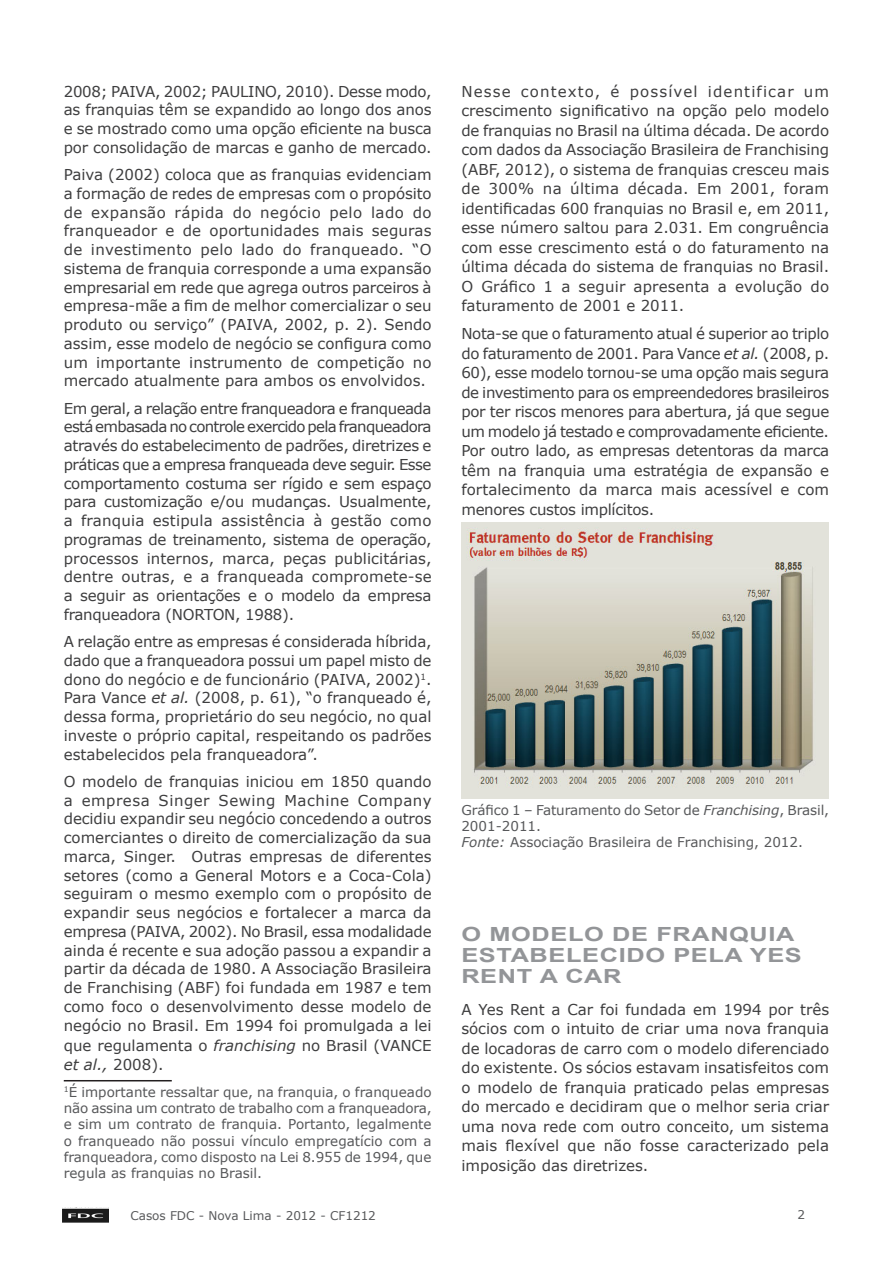
<style>
.page{position:relative;width:893px;height:1263px;background:#fff}
.page>*{position:absolute;margin:0;border:0;box-sizing:border-box;transform-origin:0 0}
.Subtitulo_1{font:700 19.5px/21px "Arial";letter-spacing:.025em;color:#939598;scale:1.3 1}
.Corpo_do_texto{font:15px/18.8px "Verdana";color:#3e3e3f;text-align:justify}
.Legenda__fig__e_tabe{font:13.5px/16.2px "Verdana";color:#57585a;text-align:justify}
.Legenda__fig__e_tabe-2{font:12px "Verdana";color:#57585a}
.s1{font-style:italic}
</style>
<div class="page">
<img style="left:62px;top:1208px;width:47px;height:15px">
<hr style="left:64px;top:1080px;width:108px;height:1px;background:#231f20">
<img style="left:461px;top:522px;width:367px;height:277px">
<p class="Corpo_do_texto" style="left:64px;top:82px;width:369px">2008; PAIVA, 2002; PAULINO, 2010). Desse modo, as franquias têm se expandido ao longo dos anos e se mostrado como uma opção eficiente na busca por consolidação de marcas e ganho de mercado.</p>
<p class="Corpo_do_texto" style="left:64px;top:165px;width:369px">Paiva (2002) coloca que as franquias evidenciam a formação de redes de empresas com o propósito de expansão rápida do negócio pelo lado do franqueador e de oportunidades mais seguras de investimento pelo lado do franqueado. “O sistema de franquia corresponde a uma expansão empresarial em rede que agrega outros parceiros à empresa-mãe a fim de melhor comercializar o seu produto ou serviço” (PAIVA, 2002, p. 2). Sendo assim, esse modelo de negócio se configura como um importante instrumento de competição no mercado atualmente para ambos os envolvidos.</p>
<p class="Corpo_do_texto" style="left:64px;top:399px;width:369px">Em geral, a relação entre franqueadora e franqueada está embasada no controle exercido pela franqueadora através do estabelecimento de padrões, diretrizes e práticas que a empresa franqueada deve seguir. Esse comportamento costuma ser rígido e sem espaço para customização e/ou mudanças. Usualmente, a franquia estipula assistência à gestão como programas de treinamento, sistema de operação, processos internos, marca, peças publicitárias, dentre outras, e a franqueada compromete-se a seguir as orientações e o modelo da empresa franqueadora (NORTON, 1988).</p>
<p class="Corpo_do_texto" style="left:64px;top:632px;width:369px">A relação entre as empresas é considerada híbrida, dado que a franqueadora possui um papel misto de dono do negócio e de funcionário (PAIVA, 2002)<sup>1</sup>.<br>Para Vance <span class="s1">et al.</span> (2008, p. 61), “o franqueado é, dessa forma, proprietário do seu negócio, no qual investe o próprio capital, respeitando os padrões estabelecidos pela franqueadora”.</p>
<p class="Corpo_do_texto" style="left:64px;top:772px;width:369px">O modelo de franquias iniciou em 1850 quando a empresa Singer Sewing Machine Company decidiu expandir seu negócio concedendo a outros comerciantes o direito de comercialização da sua marca, Singer. Outras empresas de diferentes setores (como a General Motors e a Coca-Cola) seguiram o mesmo exemplo com o propósito de expandir seus negócios e fortalecer a marca da empresa (PAIVA, 2002). No Brasil, essa modalidade ainda é recente e sua adoção passou a expandir a partir da década de 1980. A Associação Brasileira de Franchising (ABF) foi fundada em 1987 e tem como foco o desenvolvimento desse modelo de negócio no Brasil. Em 1994 foi promulgada a lei que regulamenta o <span class="s1">franchising</span> no Brasil (VANCE <span class="s1">et al.,</span> 2008).</p>
<p class="Legenda__fig__e_tabe" style="left:64px;top:1084px;width:369px"><sup>1</sup>É importante ressaltar que, na franquia, o franqueado não assina um contrato de trabalho com a franqueadora, e sim um contrato de franquia. Portanto, legalmente o franqueado não possui vínculo empregatício com a franqueadora, como disposto na Lei 8.955 de 1994, que regula as franquias no Brasil.</p>
<p class="Corpo_do_texto" style="left:461px;top:81px;width:369px;line-height:19.5px">Nesse contexto, é possível identificar um crescimento significativo na opção pelo modelo de franquias no Brasil na última década. De acordo com dados da Associação Brasileira de Franchising (ABF, 2012), o sistema de franquias cresceu mais de 300% na última década. Em 2001, foram identificadas 600 franquias no Brasil e, em 2011, esse número saltou para 2.031. Em congruência com esse crescimento está o do faturamento na última década do sistema de franquias no Brasil.<br>O Gráfico 1 a seguir apresenta a evolução do faturamento de 2001 e 2011.</p>
<p class="Corpo_do_texto" style="left:461px;top:324px;width:369px;line-height:19.5px">Nota-se que o faturamento atual é superior ao triplo do faturamento de 2001. Para Vance <span class="s1">et al.</span> (2008, p.<br>60), esse modelo tornou-se uma opção mais segura de investimento para os empreendedores brasileiros por ter riscos menores para abertura, já que segue um modelo já testado e comprovadamente eficiente.<br>Por outro lado, as empresas detentoras da marca têm na franquia uma estratégia de expansão e fortalecimento da marca mais acessível e com menores custos implícitos.</p>
<p class="Legenda__fig__e_tabe" style="left:461px;top:802px;width:369px">Gráfico 1 – Faturamento do Setor de <span class="s1">Franchising</span>, Brasil,<br>2001-2011.</p>
<p class="Legenda__fig__e_tabe" style="left:461px;top:834px;width:343px"><span class="s1">Fonte:</span> Associação Brasileira de Franchising, 2012.</p>
<p class="Subtitulo_1" style="left:461px;top:924px;width:258px">O MODELO DE FRANQUIA<br>ESTABELECIDO PELA YES<br>RENT A CAR</p>
<p class="Corpo_do_texto" style="left:461px;top:999px;width:369px;line-height:19.5px">A Yes Rent a Car foi fundada em 1994 por três sócios com o intuito de criar uma nova franquia de locadoras de carro com o modelo diferenciado do existente. Os sócios estavam insatisfeitos com o modelo de franquia praticado pelas empresas do mercado e decidiram que o melhor seria criar uma nova rede com outro conceito, um sistema mais flexível que não fosse caracterizado pela imposição das diretrizes.</p>
<p class="Legenda__fig__e_tabe-2" style="left:130px;top:1207px;width:247px">Casos FDC - Nova Lima - 2012 - CF1212</p>
<p class="Legenda__fig__e_tabe-2" style="left:797px;top:1207px;width:9px">2</p>
</div>
